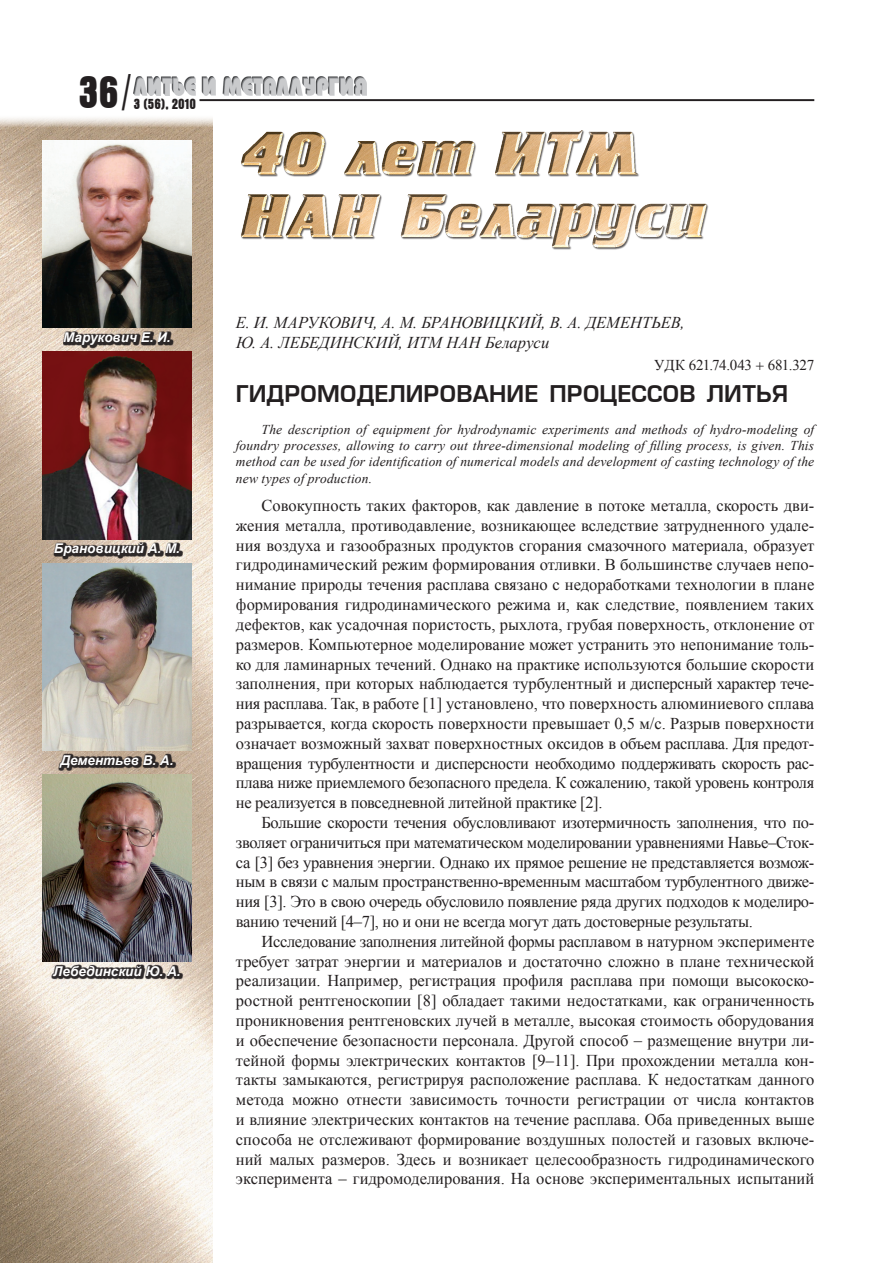
<style>
.page{position:relative;width:893px;height:1263px;background:#fff}
.page>*{position:absolute;margin:0;border:0;box-sizing:border-box;transform-origin:0 0}
.t1{font:700 condensed 46.5px "Aurora BT";color:#231f20}
.t2{font:22.5px "Europe Demi Normal";color:#231f20}
.t3{font:16.5px/19.8px "Times New Roman";letter-spacing:-.02em;color:#231f20;text-align:justify}
.t4{font:italic 16.5px "Times New Roman";letter-spacing:.005em;color:#231f20}
.t5{font:15px "Times New Roman";letter-spacing:-.025em;color:#231f20}
.t6{font:700 condensed 15px "Aurora BT";letter-spacing:.015em;color:#231f20}
.t7{font:italic 13.5px/16.2px "Times New Roman";letter-spacing:.01em;color:#231f20;text-align:justify}
.t8{font:italic 700 13.5px "Arial";color:#fff}
.s1{font-weight:400}
</style>
<div class="page">
<img style="left:134px;top:77px;width:232px;height:19px">
<hr style="left:200px;top:99px;width:614px;height:2px;background:#231f20">
<img style="left:241px;top:130px;width:468px;height:120px">
<img style="left:0;top:118px;width:213px;height:1145px">
<div style="left:63px;top:331px;width:111px;height:17px;background:#231f20;opacity:.95"></div>
<div style="left:53px;top:542px;width:130px;height:18px;background:#231f20;opacity:.95"></div>
<div style="left:58px;top:754px;width:118px;height:17px;background:#231f20;opacity:.95"></div>
<div style="left:52px;top:964px;width:131px;height:15px;background:#231f20;opacity:.95"></div>
<img style="left:43px;top:141px;width:148px;height:187px">
<img style="left:43px;top:352px;width:148px;height:187px">
<img style="left:43px;top:563px;width:148px;height:187px">
<img style="left:43px;top:775px;width:148px;height:187px">
<h1 class="t1" style="left:79px;top:66px;width:53px">36<span class="s1">/</span></h1>
<p class="t6" style="left:134px;top:95px;width:64px">3 (56), 2010</p>
<p class="t8" style="left:63px;top:328px;width:109px">Марукович Е. И.</p>
<p class="t8" style="left:54px;top:539px;width:128px">Брановицкий А. М.</p>
<p class="t8" style="left:60px;top:751px;width:115px">Дементьев В. А.</p>
<p class="t8" style="left:53px;top:962px;width:129px">Лебединский Ю. А.</p>
<p class="t4" style="left:236px;top:311px;width:373px">Е. И. Марукови ч, А. М. Брановицкий, В. А. Деме</p>
<p class="t4" style="left:630px;top:311px;width:56px">нтьев,</p>
<p class="t4" style="left:236px;top:331px;width:66px">Ю. А. Лебеди</p>
<p class="t4" style="left:342px;top:331px;width:118px">нский, ИТМ НАН</p>
<p class="t4" style="left:485px;top:331px;width:66px">Беларуси</p>
<p class="t5" style="left:654px;top:355px;width:162px">УДК 621.74.043 681.327</p>
<h2 class="t2" style="left:236px;top:380px;width:554px">ГИДРОМОДЕЛИРОВАНИЕ ПРОЦЕССОВ ЛИТЬЯ</h2>
<p class="t7" style="left:236px;top:421px;width:580px;text-indent:26px">The description of equipment for hydrodynamic experiments and methods of hydro-modeling of foundry processes, allowing to carry out three-dimensional modeling of filling process, is given. This method can be used for identification of numerical models and development of casting technology of the new types of production.</p>
<p class="t3" style="left:236px;top:495px;width:580px;text-indent:26px">Совокупность таких факторов, как давление в потоке металла, скорость дви&shy;жения металла, противодавление, возникающее вследствие затрудненного удале&shy;ния воздуха и газообразных продуктов сгорания смазочного материала, образует гидродинамический режим формирования отливки. В большинстве случаев непо&shy;нимание природы течения расплава связано с недоработками технологии в плане формирования гидродинамического режима и, как следствие, появлением таких дефектов, как усадочная пористость, рыхлота, грубая поверхность, отклонение от размеров. Компьютерное моделирование может устранить это непонимание толь&shy;ко для ламинарных течений. Однако на практике используются большие скорости заполнения, при которых наблюдается турбулентный и дисперсный характер тече&shy;ния расплава. Так, в работе [1] установлено, что поверхность алюминиевого сплава разрывается, когда скорость поверхности превышает 0,5 м/с. Разрыв поверхности означает возможный захват поверхностных оксидов в объем расплава. Для предот&shy;вращения турбулентности и дисперсности необходимо поддерживать скорость рас&shy;плава ниже приемлемого безопасного предела. К сожалению, такой уровень контроля не реализуется в повседневной литейной практике [2].</p>
<p class="t3" style="left:236px;top:812px;width:580px;text-indent:26px">Большие скорости течения обусловливают изотермичность заполнения, что по&shy;зволяет ограничиться при математическом моделировании уравнениями Навье–Сток&shy;са [3] без уравнения энергии. Однако их прямое решение не представляется возмож&shy;ным в связи с малым пространственно-временным масштабом турбулентного движе&shy;ния [3]. Это в свою очередь обусловило появление ряда других подходов к моделиро&shy;ванию течений [4–7], но и они не всегда могут дать достоверные результаты.</p>
<p class="t3" style="left:236px;top:931px;width:580px;text-indent:26px">Исследование заполнения литейной формы расплавом в натурном эксперименте требует затрат энергии и материалов и достаточно сложно в плане технической реализации. Например, регистрация профиля расплава при помощи высокоско&shy;ростной рентгеноскопии [8] обладает такими недостатками, как ограниченность проникновения рентгеновских лучей в металле, высокая стоимость оборудования и обеспечение безопасности персонала. Другой способ − размещение внутри ли&shy;тейной формы электрических контактов [9–11]. При прохождении металла кон&shy;такты замыкаются, регистрируя расположение расплава. К недостаткам данного метода можно отнести зависимость точности регистрации от числа контактов и влияние электрических контактов на течение расплава. Оба приведенных выше способа не отслеживают формирование воздушных полостей и газовых включе&shy;ний малых размеров. Здесь и возникает целесообразность гидродинамического эксперимента – гидромоделирования. На основе экспериментальных испытаний</p>
</div>
